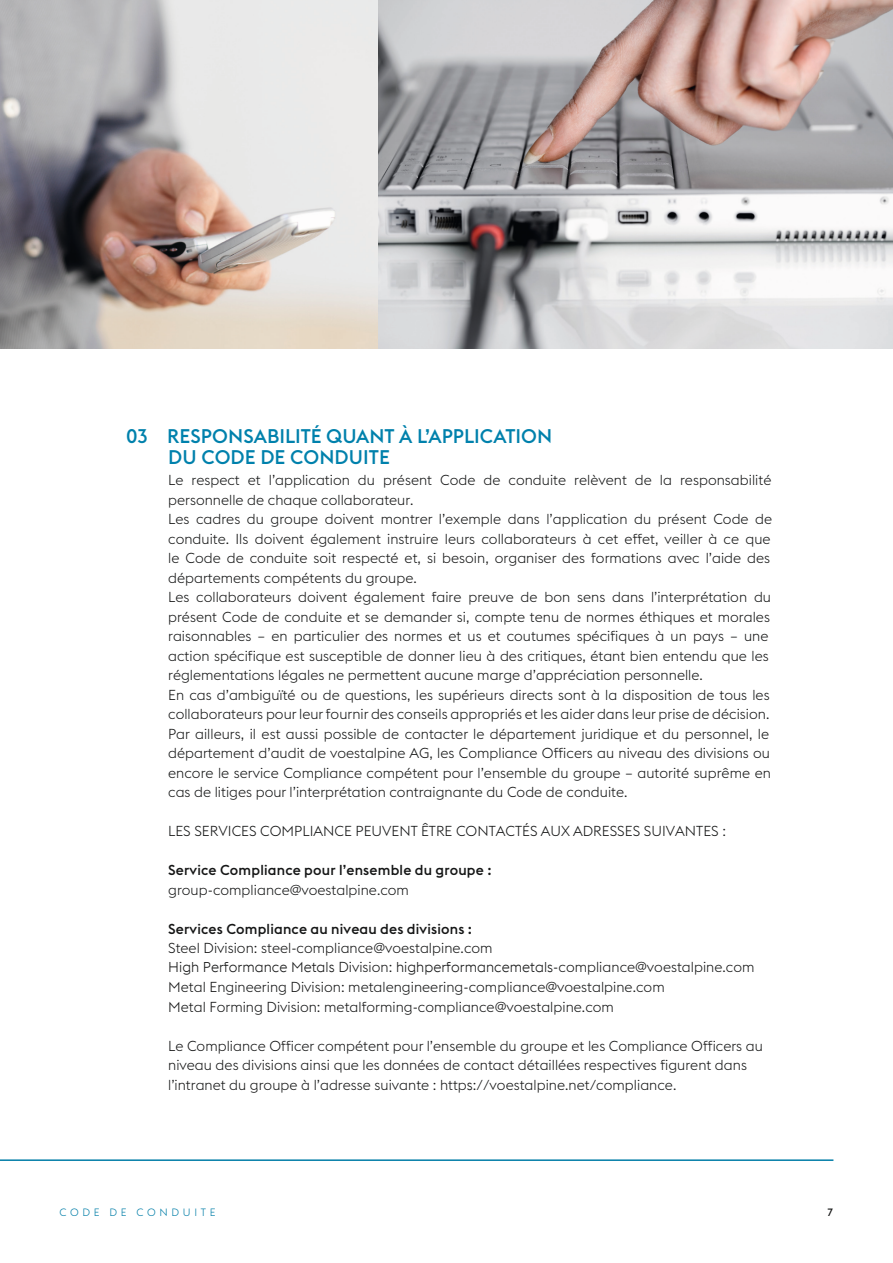
<style>
.page{position:relative;width:893px;height:1263px;background:#fff}
.page>*{position:absolute;margin:0;border:0;box-sizing:border-box;transform-origin:0 0}
.t1{font:500 19.5px/20.9px "voestalpine";letter-spacing:.005em;color:#0081ac}
.t2{font:300 14.25px/19.5px "voestalpine";letter-spacing:.005em;color:#151616}
.t3{font:500 14.25px "voestalpine";letter-spacing:.015em;color:#151616}
.t4{font:300 10.5px "voestalpine";letter-spacing:.35em;color:#007da7}
.t5{font:500 10.5px "voestalpine";color:#151616}
.s1{font-style:inherit}
</style>
<div class="page">
<hr style="left:0;top:1159px;width:833px;height:2px;background:#007da7">
<img style="left:0;top:0;width:378px;height:349px">
<svg style="left:378px;top:0;width:515px;height:349px;background:#bbb5b5"></svg>
<h1 class="t1" style="left:168px;top:426px;width:386px;text-indent:-42px">03 RESPONSABILITÉ QUANT À L’APPLICATION<br>DU CODE DE CONDUITE</h1>
<p class="t2" style="left:168px;top:470px;width:606px">Le respect et l’application du présent Code de conduite relèvent de la responsabilité personnelle de chaque collaborateur.<br>Les cadres du groupe doivent montrer l’exemple dans l’application du présent Code de conduite. Ils doivent également instruire leurs collaborateurs à cet effet, veiller à ce que le Code de conduite soit respecté et, si besoin, organiser des formations avec l’aide des départements compétents du groupe.<br>Les collaborateurs doivent également faire preuve de bon sens dans l’interprétation du présent Code de conduite et se demander si, compte tenu de normes éthiques et morales raisonnables – en particulier des normes et us et coutumes spécifiques à un pays – une action spécifique est susceptible de donner lieu à des critiques, étant bien entendu que les réglementations légales ne permettent aucune marge d’appréciation personnelle.<br>En cas d’ambiguïté ou de questions, les supérieurs directs sont à la disposition de tous les collaborateurs pour leur fournir des conseils appropriés et les aider dans leur prise de décision.<br>Par ailleurs, il est aussi possible de contacter le département juridique et du personnel, le département d’audit de voestalpine AG, les Compliance Officers au niveau des divisions ou encore le service Compliance compétent pour l’ensemble du groupe – autorité suprême en cas de litiges pour l’interprétation contraignante du Code de conduite.</p>
<p class="t2" style="left:168px;top:821px;width:559px">LES SERVICES COMPLIANCE PEUVENT ÊTRE CONTACTÉS AUX ADRESSES SUIVANTES :</p>
<p class="t3" style="left:168px;top:861px;width:325px">Service Compliance pour l’ensemble du groupe :</p>
<p class="t2" style="left:168px;top:880px;width:242px">group-compliance@voestalpine.com</p>
<p class="t3" style="left:168px;top:920px;width:305px">Services Compliance au niveau des divisions :</p>
<p class="t2" style="left:168px;top:938px;width:588px">Steel Division: steel-compliance@voestalpine.com<br><span class="s1">High Performance Metals</span> Division: <span class="s1">highperformancemetals</span>-compliance@voestalpine.com Metal Engineering Division: metalengineering-compliance@voestalpine.com<br>Metal Forming Division: metalforming-compliance@voestalpine.com</p>
<p class="t2" style="left:168px;top:1036px;width:596px">Le Compliance Officer compétent pour l’ensemble du groupe et les Compliance Officers au niveau des divisions ainsi que les données de contact détaillées respectives figurent dans l’intranet du groupe à l’adresse suivante : http<span class="s1">s</span>://voestalpine.net/compliance.</p>
<p class="t4" style="left:60px;top:1206px;width:157px">CODE DE CONDUITE</p>
<p class="t5" style="left:827px;top:1205px;width:8px">7</p>
</div>
